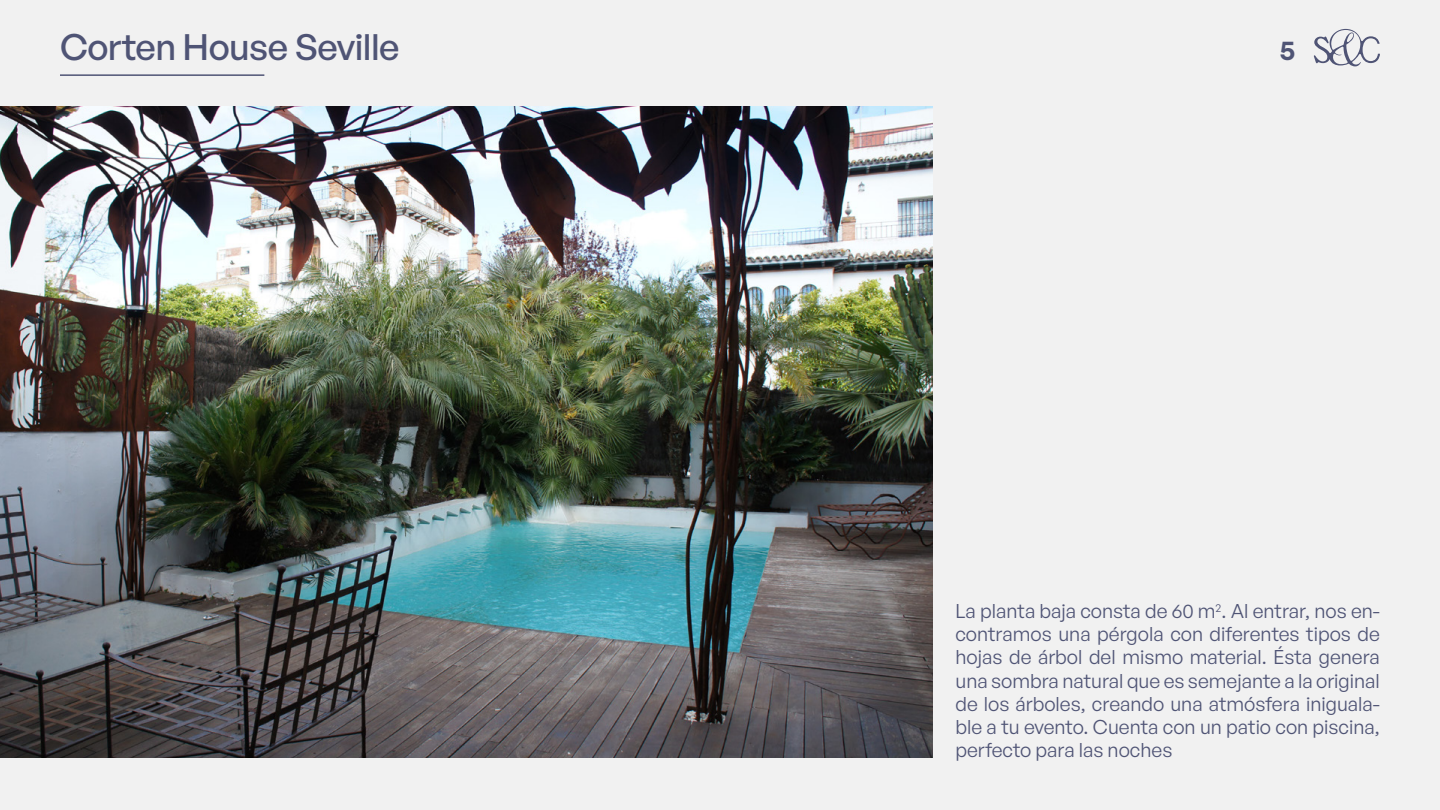
<style>
.page{position:relative;width:1440px;height:810px;background:#f1f1f1}
.page>*{position:absolute;margin:0;border:0;box-sizing:border-box;transform-origin:0 0}
.t1{font:500 36px "General Sans";letter-spacing:-.015em;color:#4f5475}
.t2{font:600 27px "General Sans";color:#4f5475}
.t3{font:19.5px/23.2px "General Sans";color:#4f5475;text-align:justify}
</style>
<div class="page">
<hr style="left:60px;top:74px;width:204px;height:2px;background:#4f5475">
<svg style="left:1314px;top:29px;width:66px;height:37px"></svg>
<img style="left:0;top:106px;width:932px;height:652px">
<h1 class="t1" style="left:60px;top:24px;width:341px">Corten House Seville</h1>
<h2 class="t2" style="left:1280px;top:33px;width:17px">5</h2>
<p class="t3" style="left:955px;top:599px;width:426px">La planta baja consta de 60 m<sup>2</sup>. Al entrar, nos en&shy;contramos una pérgola con diferentes tipos de hojas de árbol del mismo material. Ésta genera una sombra natural que es semejante a la original de los árboles, creando una atmósfera iniguala&shy;ble a tu evento. Cuenta con un patio con piscina, perfecto para las noches</p>
</div>
